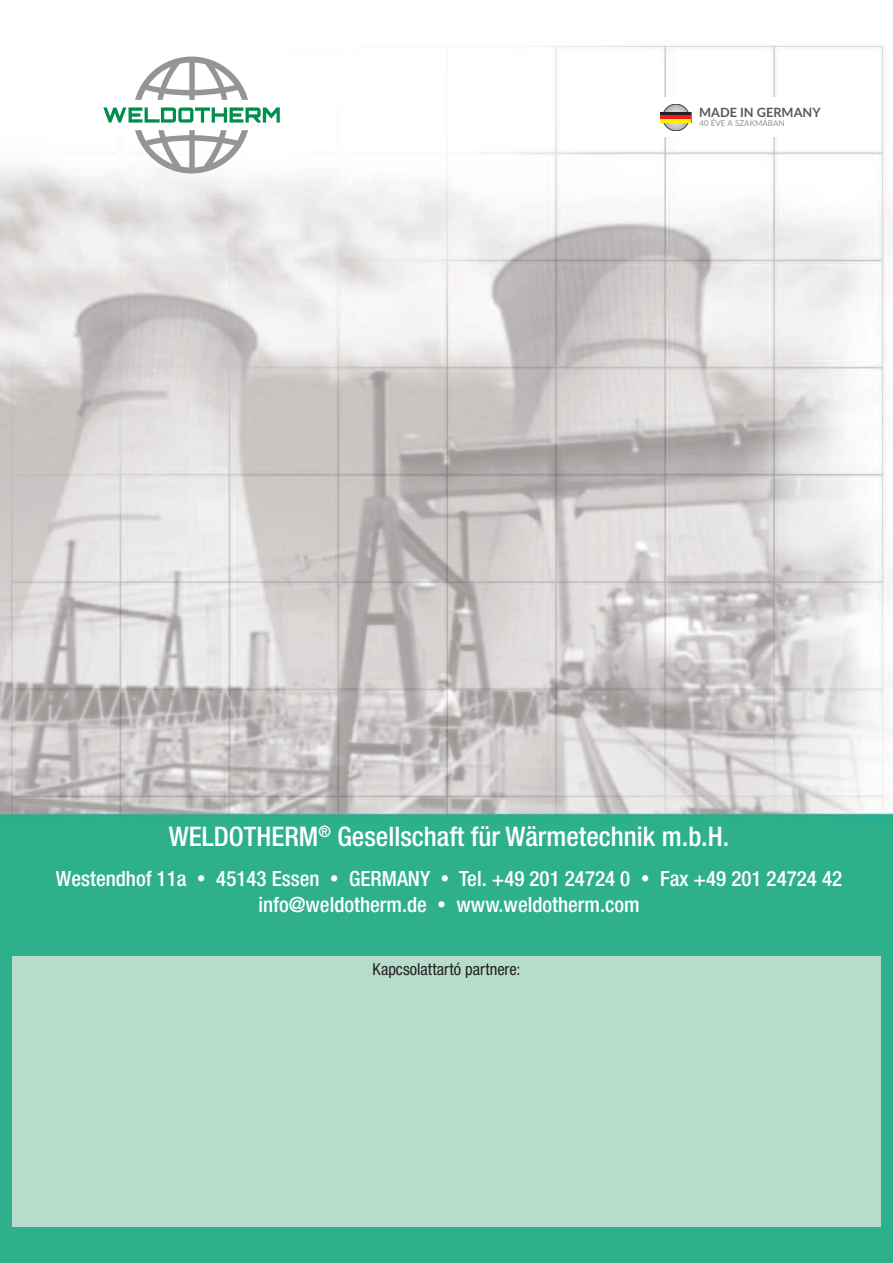
<style>
.page{position:relative;width:893px;height:1263px;background:#fff}
.page>*{position:absolute;margin:0;border:0;box-sizing:border-box;transform-origin:0 0}
.t1{font:500 condensed 27px "Helvetica Neue";color:#fff}
.t2{font:500 condensed 21px/25.2px "Helvetica Neue";color:#fff;text-align:center}
.t3{font:condensed 16.5px "Helvetica Neue LT Pro";color:#231f20}
.t4{font:700 12.75px "Lato";color:#57585a}
.t5{font:7.95px "Lato";color:#8d8f92}
</style>
<div class="page">
<img style="left:0;top:44px;width:893px;height:1219px">
<div style="left:12px;top:957px;width:868px;height:270px;background:#b6dccc"></div>
<svg style="left:135px;top:57px;width:113px;height:43px"></svg>
<svg style="left:135px;top:130px;width:113px;height:43px"></svg>
<svg style="left:103px;top:107px;width:177px;height:16px"></svg>
<div style="left:650px;top:98px;width:181px;height:39px;background:#fff"></div>
<svg style="left:660px;top:104px;width:32px;height:27px"></svg>
<svg style="left:661px;top:112px;width:30px;height:4px"></svg>
<hr style="left:661px;top:116px;width:30px;height:3px;background:#ee1d23">
<hr style="left:661px;top:119px;width:30px;height:4px;background:#fff101">
<p class="t4" style="left:699px;top:103px;width:123px">MADE IN GERMANY</p>
<p class="t5" style="left:699px;top:118px;width:87px">40 ÉVE A SZAKMÁBAN</p>
<p class="t1" style="left:169px;top:820px;width:562px">WELDOTHERM<sup>®</sup> Gesellschaft für Wärmetechnik m.b.H.</p>
<p class="t2" style="left:56px;top:866px;width:788px">Westendhof 11a • 45143 Essen • GERMANY • Tel. +49 201 24724 0 • Fax +49 201 24724 42 info@weldotherm.de • www.weldotherm.com</p>
<p class="t3" style="left:372px;top:959px;width:149px">Kapcsolattartó partnere:</p>
</div>
